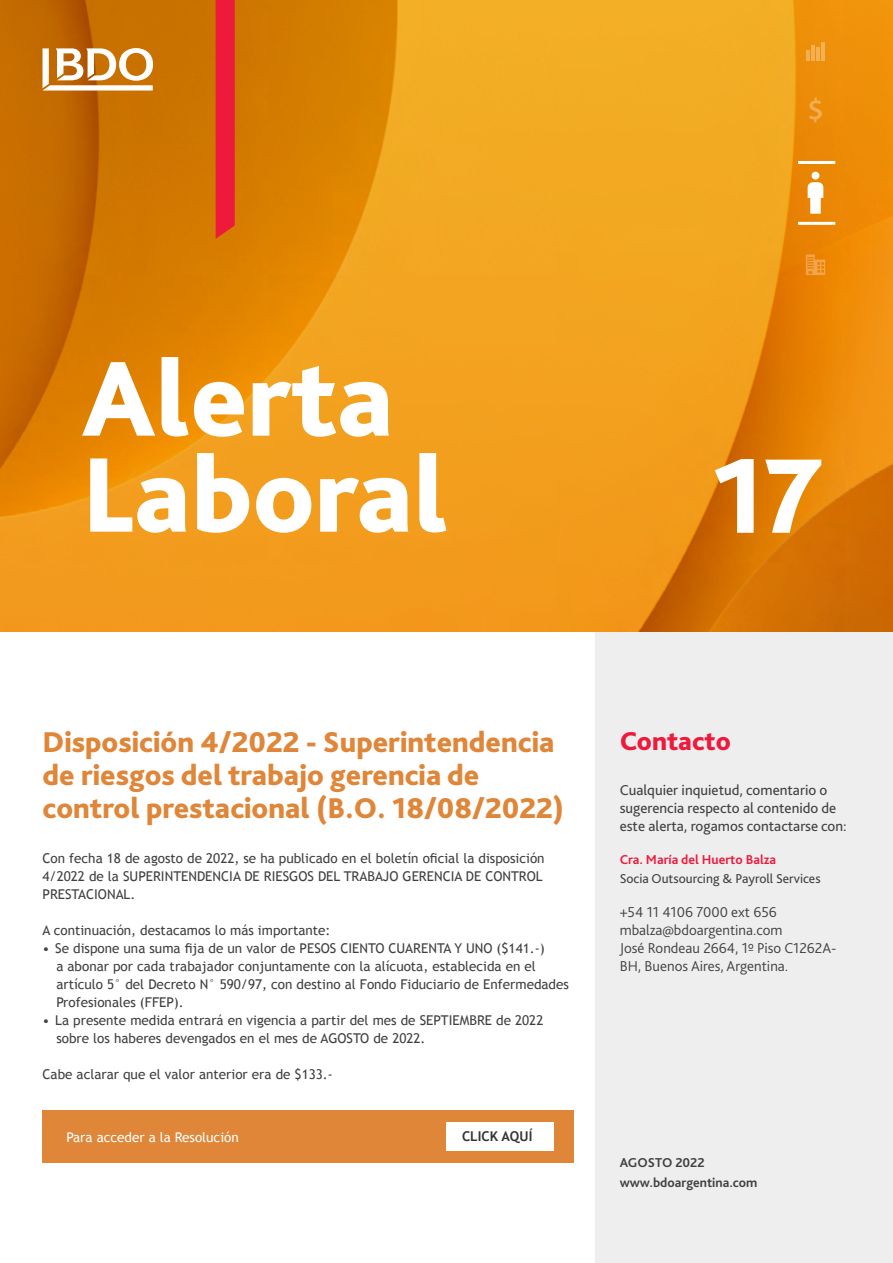
<style>
.page{position:relative;width:893px;height:1263px;background:#fff}
.page>*{position:absolute;margin:0;border:0;box-sizing:border-box;transform-origin:0 0}
.t1{font:800 111px "Bliss Pro";color:#fff}
.t2{font:800 30px/33px "Bliss Pro";color:#df8639}
.t3{font:800 27px "Bliss Pro";color:#ed1a3b}
.t4{font:300 15px/18px "Bliss Pro";color:#404040}
.t5{font:15px/18px "Bliss Pro";color:#404040}
.t6{font:13.5px/18px "Trebuchet MS";color:#404040}
.t7{font:13.5px "Bliss Pro";color:#404040}
.t8{font:700 13.5px/20px "Bliss Pro";color:#404040}
.t9{font:13.5px "Trebuchet MS";color:#fff}
.t10{font:700 13.5px "Bliss Pro";color:#ed1a3b}
.t11{font:700 13.5px "Trebuchet MS";color:#333}
</style>
<div class="page">
<div style="left:595px;top:631px;width:298px;height:632px;background:#eee"></div>
<svg style="left:0;top:0;width:893px;height:631px;background:#e69012"></svg>
<svg style="left:43px;top:48px;width:110px;height:43px"></svg>
<svg style="left:216px;top:0;width:19px;height:239px;background:#eb1d38"></svg>
<svg style="left:809px;top:98px;width:13px;height:24px"></svg>
<hr style="left:806px;top:50px;width:4px;height:11px;background:#f2af52">
<hr style="left:811px;top:45px;width:4px;height:16px;background:#f2b053">
<hr style="left:816px;top:48px;width:4px;height:13px;background:#f3b153">
<hr style="left:821px;top:42px;width:4px;height:19px;background:#f3b153">
<div style="left:811px;top:172px;width:8px;height:8px;background:#fff;border-radius:50%"></div>
<svg style="left:808px;top:182px;width:15px;height:32px"></svg>
<svg style="left:806px;top:254px;width:19px;height:21px"></svg>
<hr style="left:798px;top:161px;width:37px;height:3px;background:#fff">
<hr style="left:798px;top:222px;width:37px;height:3px;background:#fff">
<svg style="left:82px;top:362px;width:73px;height:74px"></svg>
<svg style="left:162px;top:357px;width:82px;height:80px"></svg>
<svg style="left:253px;top:366px;width:136px;height:71px"></svg>
<svg style="left:90px;top:458px;width:96px;height:75px"></svg>
<svg style="left:197px;top:453px;width:52px;height:80px"></svg>
<svg style="left:256px;top:478px;width:55px;height:55px"></svg>
<svg style="left:320px;top:478px;width:88px;height:55px"></svg>
<svg style="left:419px;top:453px;width:27px;height:79px"></svg>
<div style="left:43px;top:1110px;width:531px;height:52px;background:#df8639"></div>
<div style="left:446px;top:1122px;width:108px;height:28px;background:#fff"></div>
<h1 class="t1" style="left:712px;top:427px;width:111px">17</h1>
<h2 class="t2" style="left:43px;top:725px;width:523px">Disposición 4/2022 - Superintendencia de riesgos del trabajo gerencia de control prestacional (B.O. 18/08/2022)</h2>
<p class="t6" style="left:43px;top:849px;width:504px">Con fecha 18 de agosto de 2022, se ha publicado en el boletín oficial la disposición<br>4/2022 de la SUPERINTENDENCIA DE RIESGOS DEL TRABAJO GERENCIA DE CONTROL<br>PRESTACIONAL.</p>
<p class="t6" style="left:43px;top:921px;width:289px">A continuación, destacamos lo más importante:</p>
<p class="t6" style="left:56px;top:939px;width:514px;text-indent:-14px">• Se dispone una suma fija de un valor de PESOS CIENTO CUARENTA Y UNO ($141.-)<br>a abonar por cada trabajador conjuntamente con la alícuota, establecida en el artículo 5° del Decreto N° 590/97, con destino al Fondo Fiduciario de Enfermedades Profesionales (FFEP).</p>
<p class="t6" style="left:56px;top:1011px;width:489px;text-indent:-14px">• La presente medida entrará en vigencia a partir del mes de SEPTIEMBRE de 2022 sobre los haberes devengados en el mes de AGOSTO de 2022.</p>
<p class="t6" style="left:43px;top:1065px;width:292px">Cabe aclarar que el valor anterior era de $133.-</p>
<p class="t9" style="left:66px;top:1129px;width:174px">Para acceder a la Resolución</p>
<p class="t11" style="left:462px;top:1128px;width:72px">CLICK AQUÍ</p>
<h3 class="t3" style="left:620px;top:724px;width:113px">Contacto</h3>
<p class="t5" style="left:620px;top:780px;width:229px">Cualquier inquietud, comentario o sugerencia respecto al contenido de este alerta, rogamos contactarse con:</p>
<p class="t10" style="left:620px;top:851px;width:158px">Cra. María del Huerto Balza</p>
<p class="t7" style="left:620px;top:870px;width:202px">Socia Outsourcing &amp; Payroll Services</p>
<p class="t4" style="left:620px;top:902px;width:218px">+54 11 4106 7000 ext 656 mbalza@bdoargentina.com<br>José Rondeau 2664, 1º Piso C1262A-<br>BH, Buenos Aires, Argentina.</p>
<p class="t8" style="left:620px;top:1153px;width:139px">AGOSTO 2022 www.bdoargentina.com</p>
</div>
